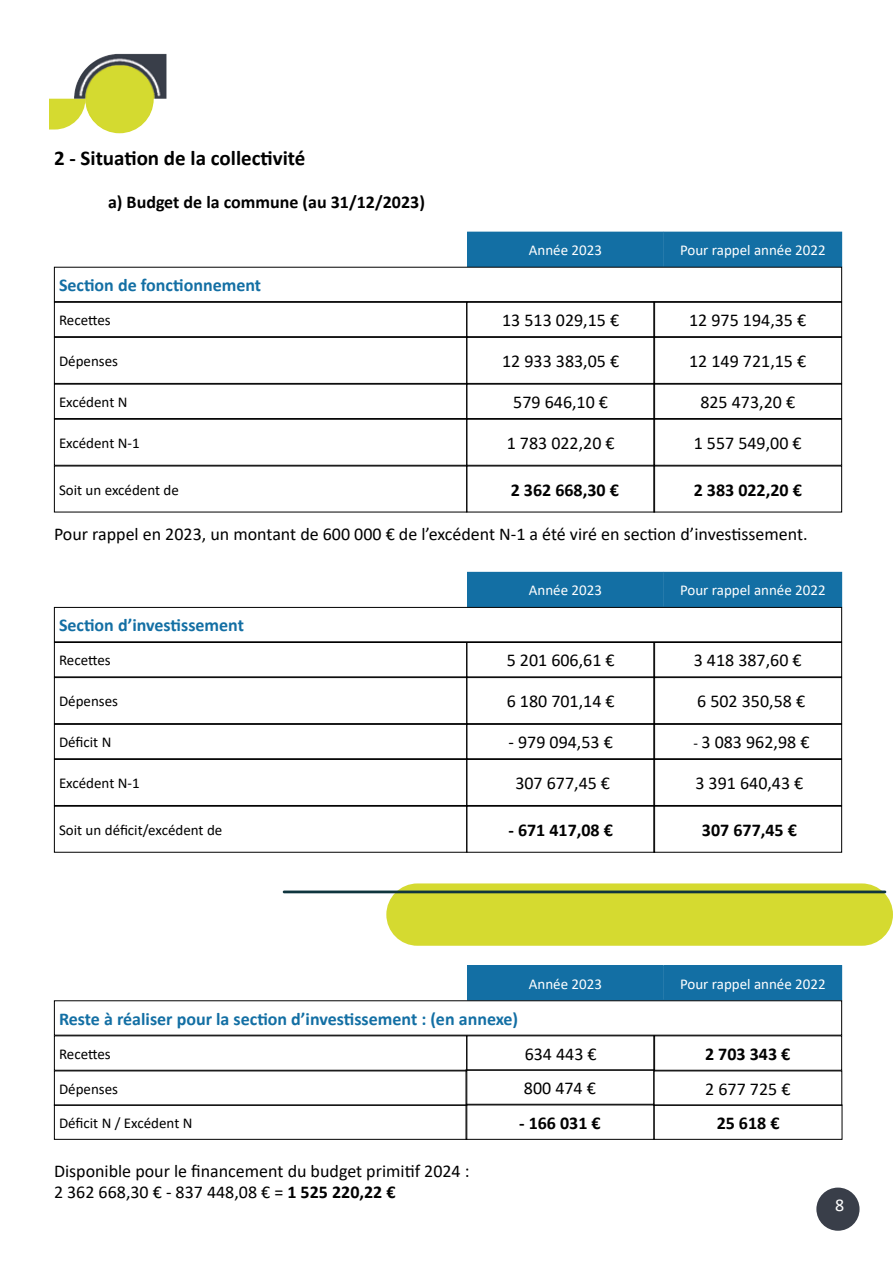
<style>
.page{position:relative;width:893px;height:1263px;background:#fff}
.page>*{position:absolute;margin:0;border:0;box-sizing:border-box;transform-origin:0 0}
.t1{font:700 21px "Calibri";color:#000}
.t2{font:18px/21.6px "Calibri";color:#000}
.t3{font:700 18px "Calibri";color:#136fa4}
.t4{font:700 18px "Calibri";color:#000}
.t5{font:18px "Calibri";color:#fff}
.t6{font:15px "Calibri";color:#000}
.t7{font:15px "Calibri";color:#fff}
.s1{font-size:15px}
.s2{font-weight:700}
</style>
<div class="page">
<div style="left:816px;top:1187px;width:43px;height:44px;background:#393e49;border-radius:50%"></div>
<svg style="left:49px;top:98px;width:25px;height:32px"></svg>
<img style="left:74px;top:54px;width:92px;height:79px">
<div style="left:468px;top:232px;width:195px;height:34px;background:#136fa4"></div>
<div style="left:467px;top:232px;width:197px;height:35px;border:1px solid #136fa4"></div>
<div style="left:664px;top:232px;width:178px;height:34px;background:#136fa4"></div>
<div style="left:664px;top:232px;width:178px;height:35px;border:1px solid #136fa4"></div>
<div style="left:54px;top:267px;width:788px;height:35px;border:1px solid #000"></div>
<div style="left:54px;top:302px;width:413px;height:35px;border:1px solid #000"></div>
<div style="left:653px;top:302px;width:189px;height:35px;border:1px solid #000"></div>
<div style="left:54px;top:337px;width:413px;height:47px;border:1px solid #000"></div>
<div style="left:653px;top:337px;width:189px;height:47px;border:1px solid #000"></div>
<div style="left:54px;top:384px;width:413px;height:35px;border:1px solid #000"></div>
<div style="left:653px;top:384px;width:189px;height:35px;border:1px solid #000"></div>
<div style="left:54px;top:419px;width:413px;height:47px;border:1px solid #000"></div>
<div style="left:653px;top:419px;width:189px;height:47px;border:1px solid #000"></div>
<div style="left:466px;top:302px;width:189px;height:35px;border:1px solid #000"></div>
<div style="left:466px;top:337px;width:189px;height:47px;border:1px solid #000"></div>
<div style="left:466px;top:384px;width:189px;height:35px;border:1px solid #000"></div>
<div style="left:466px;top:419px;width:189px;height:47px;border:1px solid #000"></div>
<div style="left:468px;top:572px;width:195px;height:35px;background:#136fa4"></div>
<div style="left:467px;top:572px;width:197px;height:35px;border:1px solid #136fa4"></div>
<div style="left:664px;top:572px;width:178px;height:35px;background:#136fa4"></div>
<div style="left:664px;top:572px;width:178px;height:35px;border:1px solid #136fa4"></div>
<div style="left:54px;top:607px;width:788px;height:35px;border:1px solid #000"></div>
<div style="left:54px;top:642px;width:413px;height:35px;border:1px solid #000"></div>
<div style="left:653px;top:642px;width:189px;height:35px;border:1px solid #000"></div>
<div style="left:54px;top:677px;width:413px;height:47px;border:1px solid #000"></div>
<div style="left:653px;top:677px;width:189px;height:47px;border:1px solid #000"></div>
<div style="left:54px;top:724px;width:413px;height:35px;border:1px solid #000"></div>
<div style="left:653px;top:724px;width:189px;height:35px;border:1px solid #000"></div>
<div style="left:54px;top:759px;width:413px;height:47px;border:1px solid #000"></div>
<div style="left:653px;top:759px;width:189px;height:47px;border:1px solid #000"></div>
<div style="left:466px;top:642px;width:189px;height:35px;border:1px solid #000"></div>
<div style="left:466px;top:677px;width:189px;height:47px;border:1px solid #000"></div>
<div style="left:466px;top:724px;width:189px;height:35px;border:1px solid #000"></div>
<div style="left:466px;top:759px;width:189px;height:47px;border:1px solid #000"></div>
<div style="left:468px;top:966px;width:195px;height:34px;background:#136fa4"></div>
<div style="left:467px;top:965px;width:197px;height:35px;border:1px solid #136fa4"></div>
<div style="left:664px;top:966px;width:178px;height:34px;background:#136fa4"></div>
<div style="left:664px;top:965px;width:178px;height:35px;border:1px solid #136fa4"></div>
<div style="left:54px;top:1035px;width:413px;height:35px;border:1px solid #000"></div>
<div style="left:653px;top:1035px;width:189px;height:35px;border:1px solid #000"></div>
<div style="left:466px;top:1035px;width:189px;height:35px;border:1px solid #000"></div>
<div style="left:386px;top:883px;width:507px;height:63px;background:#d5da30;border-radius:31px"></div>
<hr style="left:283px;top:890px;width:603px;height:3px;background:#0f353e">
<div style="left:54px;top:1070px;width:413px;height:36px;border:1px solid #000"></div>
<div style="left:466px;top:1069px;width:188px;height:35px;border:1px solid #000"></div>
<div style="left:654px;top:1070px;width:188px;height:36px;border:1px solid #000"></div>
<div style="left:466px;top:1104px;width:188px;height:36px;border:1px solid #000"></div>
<div style="left:654px;top:1104px;width:188px;height:36px;border:1px solid #000"></div>
<div style="left:54px;top:1104px;width:413px;height:36px;border:1px solid #000"></div>
<p class="t1" style="left:54px;top:143px;width:253px">2 - Situation de la collectivité</p>
<p class="t4" style="left:108px;top:189px;width:318px">a) Budget de la commune (au 31/12/2023)</p>
<p class="t7" style="left:529px;top:240px;width:75px">Année 2023</p>
<p class="t7" style="left:680px;top:240px;width:147px">Pour rappel année 2022</p>
<p class="t3" style="left:59px;top:272px;width:204px">Section de fonctionnement</p>
<p class="t6" style="left:59px;top:310px;width:53px">Recettes</p>
<p class="t2" style="left:689px;top:309px;width:119px">12 975 194,35 €</p>
<p class="t6" style="left:59px;top:351px;width:61px">Dépenses</p>
<p class="t2" style="left:689px;top:350px;width:119px">12 149 721,15 €</p>
<p class="t6" style="left:59px;top:392px;width:70px">Excédent N</p>
<p class="t2" style="left:700px;top:391px;width:96px">825 473,20 €</p>
<p class="t6" style="left:59px;top:432px;width:82px">Excédent N-1</p>
<p class="t2" style="left:694px;top:432px;width:109px">1 557 549,00 €</p>
<p class="t6" style="left:59px;top:479px;width:121px">Soit un excédent de</p>
<p class="t4" style="left:694px;top:477px;width:110px">2 383 022,20 €</p>
<p class="t2" style="left:502px;top:309px;width:119px">13 513 029,15 €</p>
<p class="t2" style="left:502px;top:350px;width:119px">12 933 383,05 €</p>
<p class="t2" style="left:513px;top:391px;width:96px">579 646,10 €</p>
<p class="t2" style="left:507px;top:432px;width:109px">1 783 022,20 €</p>
<p class="t4" style="left:511px;top:477px;width:110px">2 362 668,30 €</p>
<p class="t2" style="left:54px;top:522px;width:755px">Pour rappel en 2023, un montant de 600 000 € de l’excédent N-1 a été viré en section d’investissement.</p>
<p class="t7" style="left:529px;top:580px;width:75px">Année 2023</p>
<p class="t7" style="left:680px;top:580px;width:147px">Pour rappel année 2022</p>
<p class="t3" style="left:59px;top:613px;width:187px">Section d’investissement</p>
<p class="t6" style="left:59px;top:650px;width:53px">Recettes</p>
<p class="t2" style="left:694px;top:649px;width:109px">3 418 387,60 €</p>
<p class="t6" style="left:59px;top:691px;width:61px">Dépenses</p>
<p class="t2" style="left:697px;top:690px;width:109px">6 502 350,58 €</p>
<p class="t6" style="left:59px;top:732px;width:54px">Déficit N</p>
<p class="t2" style="left:693px;top:731px;width:117px"><span class="s1">-</span> 3 083 962,98 €</p>
<p class="t6" style="left:59px;top:773px;width:82px">Excédent N-1</p>
<p class="t2" style="left:695px;top:772px;width:109px">3 391 640,43 €</p>
<p class="t6" style="left:59px;top:819px;width:165px">Soit un déficit/excédent de</p>
<p class="t4" style="left:702px;top:817px;width:96px">307 677,45 €</p>
<p class="t2" style="left:507px;top:649px;width:109px">5 201 606,61 €</p>
<p class="t2" style="left:507px;top:690px;width:109px">6 180 701,14 €</p>
<p class="t2" style="left:508px;top:731px;width:106px">- 979 094,53 €</p>
<p class="t2" style="left:515px;top:772px;width:96px">307 677,45 €</p>
<p class="t4" style="left:508px;top:817px;width:106px">- 671 417,08 €</p>
<p class="t7" style="left:529px;top:973px;width:75px">Année 2023</p>
<p class="t7" style="left:680px;top:973px;width:147px">Pour rappel année 2022</p>
<p class="t3" style="left:59px;top:1006px;width:461px">Reste à réaliser pour la section d’investissement : (en annexe)</p>
<p class="t6" style="left:59px;top:1043px;width:53px">Recettes</p>
<p class="t2" style="left:525px;top:1042px;width:74px">634 443 €</p>
<p class="t4" style="left:705px;top:1041px;width:87px">2 703 343 €</p>
<p class="t6" style="left:59px;top:1078px;width:61px">Dépenses</p>
<p class="t2" style="left:524px;top:1076px;width:74px">800 474 €</p>
<p class="t2" style="left:705px;top:1078px;width:87px">2 677 725 €</p>
<p class="t6" style="left:59px;top:1112px;width:135px">Déficit N / Excédent N</p>
<p class="t4" style="left:519px;top:1110px;width:83px">- 166 031 €</p>
<p class="t4" style="left:717px;top:1110px;width:64px">25 618 €</p>
<p class="t2" style="left:54px;top:1159px;width:417px">Disponible pour le financement du budget primitif 2024 :<br>2 362 668,30 € - 837 448,08 € = <span class="s2">1 525 220,22 €</span></p>
<p class="t5" style="left:835px;top:1192px;width:11px">8</p>
</div>
